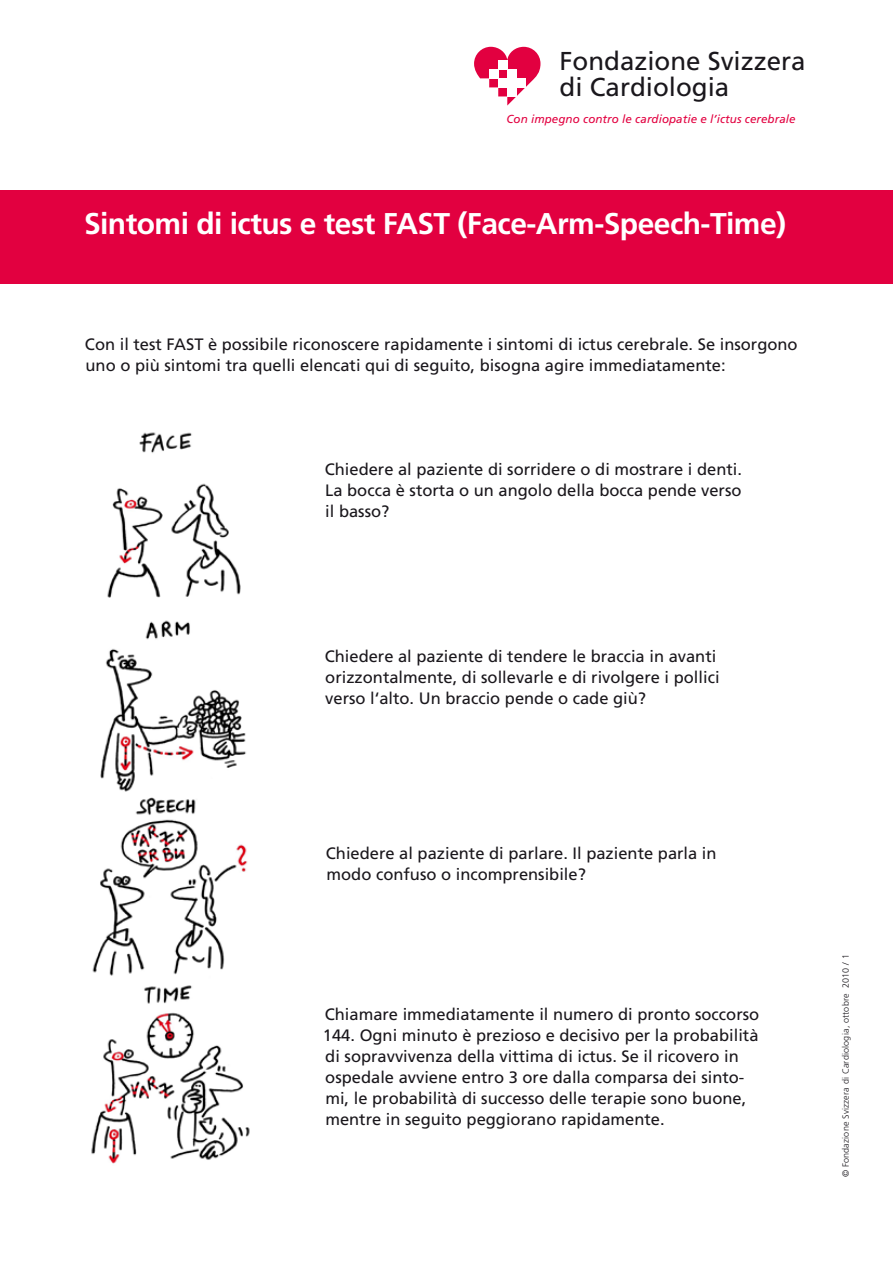
<style>
.page{position:relative;width:893px;height:1263px;background:#fff}
.page>*{position:absolute;margin:0;border:0;box-sizing:border-box;transform-origin:0 0}
.t1{font:700 30px "Frutiger LT Std";letter-spacing:-.02em;color:#fff}
.t2{font:25.95px/26.8px "Frutiger";color:#1a171c}
.t3{font:16.5px/21px "Frutiger LT Std";color:#1a171c}
.t4{font:italic 11.55px "Frutiger";letter-spacing:.005em;color:#e20040}
.t5{font:300 9px "Frutiger LT Std";letter-spacing:.02em;color:#1a171c}
</style>
<div class="page">
<div style="left:0;top:190px;width:893px;height:93px;background:#e20040"></div>
<img style="left:91px;top:432px;width:159px;height:732px">
<svg style="left:474px;top:47px;width:66px;height:59px"></svg>
<div style="left:489px;top:69px;width:9px;height:9px;background:#fff"></div>
<div style="left:498px;top:60px;width:9px;height:9px;background:#fff"></div>
<div style="left:498px;top:78px;width:27px;height:9px;background:#fff"></div>
<div style="left:507px;top:69px;width:9px;height:27px;background:#fff"></div>
<h2 class="t2" style="left:560px;top:47px;width:247px">Fondazione Svizzera di Cardiologia</h2>
<p class="t4" style="left:506px;top:113px;width:291px">Con impegno contro le cardiopatie e l’ictus cerebrale</p>
<h1 class="t1" style="left:84px;top:206px;width:704px">Sintomi di ictus e test FAST (Face-Arm-Speech-Time)</h1>
<p class="t3" style="left:85px;top:334px;width:714px">Con il test FAST è possibile riconoscere rapidamente i sintomi di ictus cerebrale. Se insorgono uno o più sintomi tra quelli elencati qui di seguito, bisogna agire immediatamente:</p>
<p class="t3" style="left:325px;top:459px;width:419px;text-align:justify">Chiedere al paziente di sorridere o di mostrare i denti.<br>La bocca è storta o un angolo della bocca pende verso il basso?</p>
<p class="t3" style="left:325px;top:646px;width:396px">Chiedere al paziente di tendere le braccia in avanti orizzontalmente, di sollevarle e di rivolgere i pollici verso l‘alto. Un braccio pende o cade giù?</p>
<p class="t3" style="left:326px;top:843px;width:392px">Chiedere al paziente di parlare. Il paziente parla in modo confuso o incomprensibile?</p>
<p class="t3" style="left:323px;top:1003px;width:438px">Chiamare immediatamente il numero di pronto soccorso 144. Ogni minuto è prezioso e decisivo per la probabilità di sopravvivenza della vittima di ictus. Se il ricovero in ospedale avviene entro 3 ore dalla comparsa dei sinto&shy;mi, le probabilità di successo delle terapie sono buone, mentre in seguito peggiorano rapidamente.</p>
<p class="t5" style="left:840px;top:1177px;width:224px;rotate:-90deg">© Fondazione Svizzera di Cardiologia, ottobre 2010 / 1</p>
</div>
